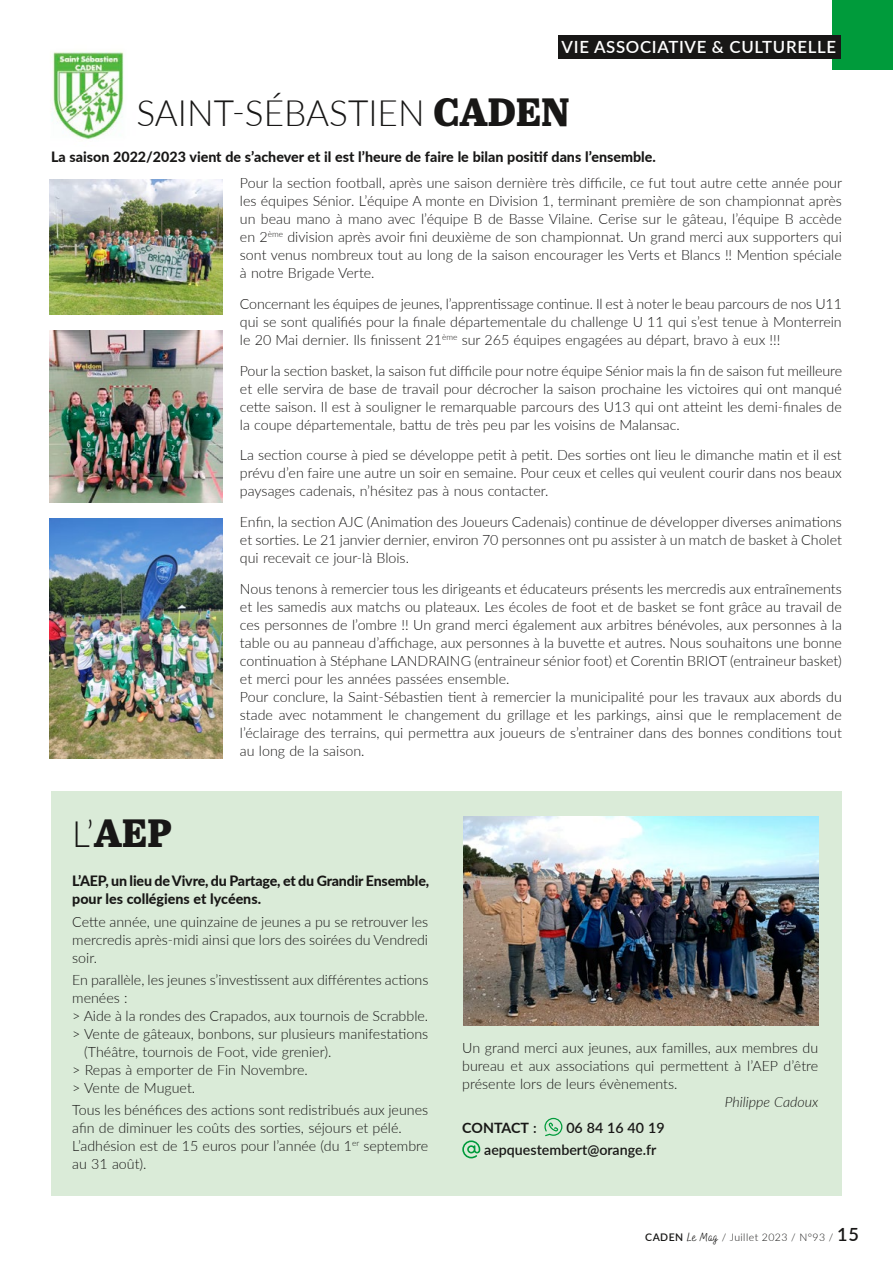
<style>
.page{position:relative;width:893px;height:1263px;background:#fff}
.page>*{position:absolute;margin:0;border:0;box-sizing:border-box;transform-origin:0 0}
.t1{font:800 39.45px "Abril Text";color:#181716}
.t2{font:300 36.3px "Lato";color:#181716}
.t3{font:600 16.8px "Lato";letter-spacing:.04em;color:#fff}
.t4{font:300 14.25px/18px "Lato";color:#181716;text-align:justify}
.t5{font:800 14.25px/18px "Lato";color:#181716}
.t6{font:600 14.25px "Lato";color:#181716}
.t7{font:italic 300 14.25px "Lato";color:#181716}
.t8{font:700 14.25px "Lato";letter-spacing:-.01em;color:#181716}
.t9{font:300 10.5px "Lato";letter-spacing:.04em;color:#181716}
.s1{font-family:"Abril Text";font-weight:800;font-size:39.45px}
.s2{font-family:"Lato";font-weight:300;font-size:36.3px}
.s3{font-weight:600}
.s4{font-family:"Bakerie Rough";font-weight:400;font-size:12px}
.s5{font-weight:600;font-size:18.15px}
</style>
<div class="page">
<div style="left:832px;top:0;width:61px;height:70px;background:#009b3b"></div>
<div style="left:558px;top:35px;width:282px;height:23px;background:#181716"></div>
<img style="left:52px;top:52px;width:72px;height:88px">
<img style="left:50px;top:518px;width:173px;height:241px">
<img style="left:50px;top:179px;width:173px;height:136px">
<img style="left:50px;top:331px;width:173px;height:172px">
<div style="left:51px;top:791px;width:791px;height:404px;background:#daebd8"></div>
<svg style="left:544px;top:1118px;width:18px;height:18px"></svg>
<svg style="left:462px;top:1140px;width:18px;height:18px"></svg>
<img style="left:463px;top:816px;width:355px;height:210px">
<p class="t3" style="left:562px;top:35px;width:276px">VIE ASSOCIATIVE &amp; CULTURELLE</p>
<p class="t2" style="left:136px;top:87px;width:434px">SAINT-SÉBASTIEN <span class="s1">CADEN</span></p>
<p class="t5" style="left:51px;top:147px;width:606px">La saison 2022/2023 vient de s’achever et il est l’heure de faire le bilan positif dans l’ensemble.</p>
<p class="t4" style="left:240px;top:173px;width:604px">Pour la section football, après une saison dernière très difficile, ce fut tout autre cette année pour les équipes Sénior. L’équipe A monte en Division 1, terminant première de son championnat après un beau mano à mano avec l’équipe B de Basse Vilaine. Cerise sur le gâteau, l’équipe B accède en 2<sup>ème</sup> division après avoir fini deuxième de son championnat. Un grand merci aux supporters qui sont venus nombreux tout au long de la saison encourager les Verts et Blancs !! Mention spéciale à notre Brigade Verte.</p>
<p class="t4" style="left:240px;top:294px;width:603px">Concernant les équipes de jeunes, l’apprentissage continue. Il est à noter le beau parcours de nos U11 qui se sont qualifiés pour la finale départementale du challenge U 11 qui s’est tenue à Monterrein le 20 Mai dernier. Ils finissent 21<sup>ème</sup> sur 265 équipes engagées au départ, bravo à eux !!!</p>
<p class="t4" style="left:240px;top:361px;width:604px">Pour la section basket, la saison fut difficile pour notre équipe Sénior mais la fin de saison fut meilleure et elle servira de base de travail pour décrocher la saison prochaine les victoires qui ont manqué cette saison. Il est à souligner le remarquable parcours des U13 qui ont atteint les demi-finales de la coupe départementale, battu de très peu par les voisins de Malansac.</p>
<p class="t4" style="left:240px;top:446px;width:603px">La section course à pied se développe petit à petit. Des sorties ont lieu le dimanche matin et il est prévu d’en faire une autre un soir en semaine. Pour ceux et celles qui veulent courir dans nos beaux paysages cadenais, n’hésitez pas à nous contacter.</p>
<p class="t4" style="left:240px;top:512px;width:604px">Enfin, la section AJC (Animation des Joueurs Cadenais) continue de développer diverses animations et sorties. Le 21 janvier dernier, environ 70 personnes ont pu assister à un match de basket à Cholet qui recevait ce jour-là Blois.</p>
<p class="t4" style="left:240px;top:579px;width:603px">Nous tenons à remercier tous les dirigeants et éducateurs présents les mercredis aux entraînements et les samedis aux matchs ou plateaux. Les écoles de foot et de basket se font grâce au travail de ces personnes de l’ombre !! Un grand merci également aux arbitres bénévoles, aux personnes à la table ou au panneau d’affichage, aux personnes à la buvette et autres. Nous souhaitons une bonne continuation à Stéphane LANDRAING (entraineur sénior foot) et Corentin BRIOT (entraineur basket) et merci pour les années passées ensemble.</p>
<p class="t4" style="left:240px;top:687px;width:603px">Pour conclure, la Saint-Sébastien tient à remercier la municipalité pour les travaux aux abords du stade avec notamment le changement du grillage et les parkings, ainsi que le remplacement de l’éclairage des terrains, qui permettra aux joueurs de s’entrainer dans des bonnes conditions tout au long de la saison.</p>
<p class="t1" style="left:72px;top:804px;width:101px"><span class="s2">L’</span>AEP</p>
<p class="t5" style="left:72px;top:871px;width:358px">L’AEP, un lieu de Vivre, du Partage, et du Grandir Ensemble, pour les collégiens et lycéens.</p>
<p class="t4" style="left:72px;top:912px;width:357px">Cette année, une quinzaine de jeunes a pu se retrouver les mercredis après-midi ainsi que lors des soirées du Vendredi soir.</p>
<p class="t4" style="left:72px;top:970px;width:358px">En parallèle, les jeunes s’investissent aux différentes actions menées :</p>
<p class="t4" style="left:72px;top:1006px;width:357px">&gt; Aide à la rondes des Crapados, aux tournois de Scrabble.</p>
<p class="t4" style="left:84px;top:1024px;width:345px;text-indent:-12px">&gt; Vente de gâteaux, bonbons, sur plusieurs manifestations (Théâtre, tournois de Foot, vide grenier).</p>
<p class="t4" style="left:72px;top:1060px;width:237px">&gt; Repas à emporter de Fin Novembre.</p>
<p class="t4" style="left:72px;top:1078px;width:124px">&gt; Vente de Muguet.</p>
<p class="t4" style="left:72px;top:1100px;width:357px">Tous les bénéfices des actions sont redistribués aux jeunes afin de diminuer les coûts des sorties, séjours et pélé.</p>
<p class="t4" style="left:72px;top:1136px;width:358px">L’adhésion est de 15 euros pour l’année (du 1<sup>er</sup> septembre au 31 août).</p>
<p class="t4" style="left:462px;top:1038px;width:357px">Un grand merci aux jeunes, aux familles, aux membres du bureau et aux associations qui permettent à l’AEP d’être présente lors de leurs évènements.</p>
<p class="t7" style="left:725px;top:1091px;width:95px">Philippe Cadoux</p>
<p class="t8" style="left:462px;top:1117px;width:76px">CONTACT <span class="s3">:</span></p>
<p class="t6" style="left:566px;top:1118px;width:100px">06 84 16 40 19</p>
<p class="t6" style="left:484px;top:1140px;width:174px">aepquestembert@orange.fr</p>
<p class="t9" style="left:645px;top:1230px;width:215px"><span class="s3">CADEN</span> <span class="s4">Le Mag</span> / Juillet 2023 / N°93 / <span class="s5">15</span></p>
</div>
